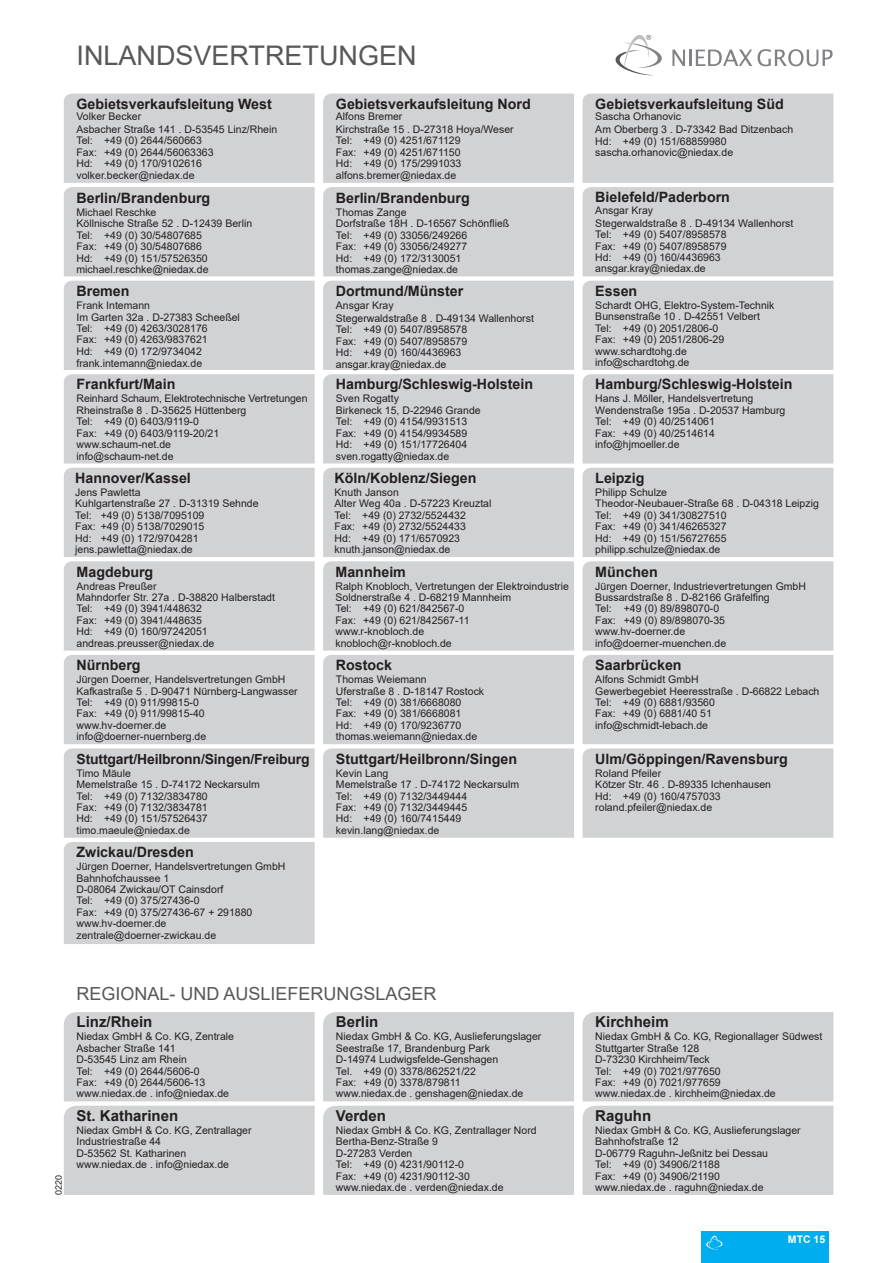
<style>
.page{position:relative;width:893px;height:1263px;background:#fff}
.page>*{position:absolute;margin:0;border:0;box-sizing:border-box;transform-origin:0 0}
.t1{font:27px "Arial";color:#57585a}
.t2{font:18px "Arial";color:#57585a}
.t3{font:700 15px "Arial";color:#231f20}
.t4{font:700 14.25px "Arial";color:#231f20}
.t5{font:700 13.95px "Arial";letter-spacing:-.01em;color:#231f20}
.t6{font:10.5px/11.4px "Arial";color:#231f20}
.t7{font:700 10.5px "Arial";color:#fff}
.t8{font:9px "Arial";color:#231f20}
</style>
<div class="page">
<div style="left:323px;top:1012px;width:251px;height:183px;background:#d1d2d4"></div>
<div style="left:583px;top:1012px;width:250px;height:183px;background:#d1d2d4"></div>
<div style="left:64px;top:1012px;width:251px;height:183px;background:#d1d2d4"></div>
<svg style="left:672px;top:50px;width:13px;height:16px"></svg>
<hr style="left:689px;top:50px;width:3px;height:16px;background:#808285">
<svg style="left:696px;top:49px;width:137px;height:17px"></svg>
<svg style="left:615px;top:35px;width:47px;height:40px"></svg>
<div style="left:583px;top:94px;width:250px;height:744px;background:#d1d2d4"></div>
<div style="left:323px;top:94px;width:251px;height:744px;background:#d1d2d4"></div>
<div style="left:64px;top:94px;width:251px;height:850px;background:#d1d2d4"></div>
<div style="left:702px;top:1231px;width:127px;height:32px;background:#00aeef"></div>
<svg style="left:706px;top:1235px;width:17px;height:15px"></svg>
<h1 class="t1" style="left:77px;top:37px;width:342px">INLANDSVERTRETUNGEN</h1>
<h3 class="t4" style="left:77px;top:93px;width:197px">Gebietsverkaufsleitung West</h3>
<p class="t6" style="left:77px;top:110px;width:202px;line-height:13px">Volker Becker<br>Asbacher Straße 141 . D-53545 Linz/Rhein</p>
<p class="t6" style="left:77px;top:135px;width:139px">Tel: +49 (0) 2644/560663<br>Fax: +49 (0) 2644/56063363<br>Hd: +49 (0) 170/9102616 volker.becker@niedax.de</p>
<h3 class="t4" style="left:77px;top:188px;width:135px">Berlin/Brandenburg</h3>
<p class="t6" style="left:77px;top:206px;width:177px">Michael Reschke<br>Köllnische Straße 52 . D-12439 Berlin<br>Tel: +49 (0) 30/54807685<br>Fax: +49 (0) 30/54807686<br>Hd: +49 (0) 151/57526350 michael.reschke@niedax.de</p>
<h3 class="t4" style="left:77px;top:281px;width:55px">Bremen</h3>
<p class="t6" style="left:77px;top:300px;width:165px">Frank Intemann<br>Im Garten 32a . D-27383 Scheeßel<br>Tel: +49 (0) 4263/3028176<br>Fax: +49 (0) 4263/9837621<br>Hd: +49 (0) 172/9734042 frank.intemann@niedax.de</p>
<h3 class="t4" style="left:77px;top:374px;width:100px">Frankfurt/Main</h3>
<p class="t6" style="left:77px;top:393px;width:232px">Reinhard Schaum, Elektrotechnische Vertretungen<br>Rheinstraße 8 . D-35625 Hüttenberg<br>Tel: +49 (0) 6403/9119-0<br>Fax: +49 (0) 6403/9119-20/21 www.schaum-net.de<br>info@schaum-net.de</p>
<h3 class="t4" style="left:75px;top:468px;width:117px">Hannover/Kassel</h3>
<p class="t6" style="left:75px;top:487px;width:185px">Jens Pawletta<br>Kuhlgartenstraße 27 . D-31319 Sehnde<br>Tel: +49 (0) 5138/7095109<br>Fax: +49 (0) 5138/7029015<br>Hd: +49 (0) 172/9704281 jens.pawletta@niedax.de</p>
<h3 class="t4" style="left:77px;top:561px;width:78px">Magdeburg</h3>
<p class="t6" style="left:77px;top:580px;width:200px">Andreas Preußer<br>Mahndorfer Str. 27a . D-38820 Halberstadt<br>Tel: +49 (0) 3941/448632<br>Fax: +49 (0) 3941/448635<br>Hd: +49 (0) 160/97242051 andreas.preusser@niedax.de</p>
<h3 class="t4" style="left:77px;top:655px;width:66px">Nürnberg</h3>
<p class="t6" style="left:77px;top:674px;width:223px">Jürgen Doerner, Handelsvertretungen GmbH<br>Kafkastraße 5 . D-90471 Nürnberg-Langwasser<br>Tel: +49 (0) 911/99815-0<br>Fax: +49 (0) 911/99815-40<br>www.hv-doerner.de info@doerner-nuernberg.de</p>
<h3 class="t5" style="left:77px;top:749px;width:235px">Stuttgart/Heilbronn/Singen/Freiburg</h3>
<p class="t6" style="left:77px;top:767px;width:185px">Timo Mäule<br>Memelstraße 15 . D-74172 Neckarsulm<br>Tel: +49 (0) 7132/3834780<br>Fax: +49 (0) 7132/3834781<br>Hd: +49 (0) 151/57526437 timo.maeule@niedax.de</p>
<h3 class="t4" style="left:77px;top:842px;width:119px">Zwickau/Dresden</h3>
<p class="t6" style="left:77px;top:861px;width:210px">Jürgen Doerner, Handelsvertretungen GmbH<br>Bahnhofchaussee 1<br>D-08064 Zwickau/OT Cainsdorf<br>Tel: +49 (0) 375/27436-0<br>Fax: +49 (0) 375/27436-67 + 291880 www.hv-doerner.de zentrale@doerner-zwickau.de</p>
<h3 class="t4" style="left:336px;top:93px;width:196px">Gebietsverkaufsleitung Nord</h3>
<p class="t6" style="left:336px;top:110px;width:179px;line-height:13px">Alfons Bremer<br>Kirchstraße 15 . D-27318 Hoya/Weser</p>
<p class="t6" style="left:336px;top:135px;width:127px;text-align:justify">Tel: +49 (0) 4251/671129<br>Fax: +49 (0) 4251/671150<br>Hd: +49 (0) 175/2991033 alfons.bremer@niedax.de</p>
<h3 class="t4" style="left:336px;top:188px;width:135px">Berlin/Brandenburg</h3>
<p class="t6" style="left:336px;top:206px;width:175px">Thomas Zange<br>Dorfstraße 18H . D-16567 Schönfließ<br>Tel: +49 (0) 33056/249266<br>Fax: +49 (0) 33056/249277<br>Hd: +49 (0) 172/3130051 thomas.zange@niedax.de</p>
<h3 class="t4" style="left:336px;top:281px;width:129px">Dortmund/Münster</h3>
<p class="t6" style="left:336px;top:299px;width:200px;line-height:13px">Ansgar Kray<br>Stegerwaldstraße 8 . D-49134 Wallenhorst</p>
<p class="t6" style="left:336px;top:324px;width:133px">Tel: +49 (0) 5407/8958578<br>Fax: +49 (0) 5407/8958579<br>Hd: +49 (0) 160/4436963 ansgar.kray@niedax.de</p>
<h3 class="t4" style="left:336px;top:374px;width:199px">Hamburg/Schleswig-Holstein</h3>
<p class="t6" style="left:336px;top:393px;width:146px">Sven Rogatty<br>Birkeneck 15, D-22946 Grande<br>Tel: +49 (0) 4154/9931513<br>Fax: +49 (0) 4154/9934589<br>Hd: +49 (0) 151/17726404 sven.rogatty@niedax.de</p>
<h3 class="t4" style="left:335px;top:468px;width:143px">Köln/Koblenz/Siegen</h3>
<p class="t6" style="left:335px;top:487px;width:158px">Knuth Janson<br>Alter Weg 40a . D-57223 Kreuztal<br>Tel: +49 (0) 2732/5524432<br>Fax: +49 (0) 2732/5524433<br>Hd: +49 (0) 171/6570923 knuth.janson@niedax.de</p>
<h3 class="t4" style="left:335px;top:561px;width:72px">Mannheim</h3>
<p class="t6" style="left:335px;top:580px;width:235px">Ralph Knobloch, Vertretungen der Elektroindustrie<br>Soldnerstraße 4 . D-68219 Mannheim<br>Tel: +49 (0) 621/842567-0<br>Fax: +49 (0) 621/842567-11<br>www.r-knobloch.de<br>knobloch@r-knobloch.de</p>
<h3 class="t4" style="left:336px;top:655px;width:58px">Rostock</h3>
<p class="t6" style="left:336px;top:674px;width:150px">Thomas Weiemann<br>Uferstraße 8 . D-18147 Rostock<br>Tel: +49 (0) 381/6668080<br>Fax: +49 (0) 381/6668081<br>Hd: +49 (0) 170/9236770 thomas.weiemann@niedax.de</p>
<h3 class="t4" style="left:336px;top:748px;width:183px">Stuttgart/Heilbronn/Singen</h3>
<p class="t6" style="left:336px;top:767px;width:185px">Kevin Lang<br>Memelstraße 17 . D-74172 Neckarsulm<br>Tel: +49 (0) 7132/3449444<br>Fax: +49 (0) 7132/3449445<br>Hd: +49 (0) 160/7415449 kevin.lang@niedax.de</p>
<p class="t8" style="left:52px;top:1195px;width:22px;rotate:-90deg">0220</p>
<h2 class="t2" style="left:77px;top:981px;width:362px">REGIONAL- UND AUSLIEFERUNGSLAGER</h2>
<h3 class="t3" style="left:77px;top:1011px;width:77px">Linz/Rhein</h3>
<p class="t6" style="left:77px;top:1031px;width:159px">Niedax GmbH &amp; Co. KG, Zentrale<br>Asbacher Straße 141<br>D-53545 Linz am Rhein<br>Tel: +49 (0) 2644/5606-0<br>Fax: +49 (0) 2644/5606-13 www.niedax.de . info@niedax.de</p>
<h3 class="t3" style="left:77px;top:1105px;width:103px">St. Katharinen</h3>
<p class="t6" style="left:77px;top:1124px;width:177px">Niedax GmbH &amp; Co. KG, Zentrallager<br>Industriestraße 44<br>D-53562 St. Katharinen www.niedax.de . info@niedax.de</p>
<h3 class="t3" style="left:336px;top:1011px;width:44px">Berlin</h3>
<p class="t6" style="left:336px;top:1031px;width:207px">Niedax GmbH &amp; Co. KG, Auslieferungslager Seestraße 17, Brandenburg Park<br>D-14974 Ludwigsfelde-Genshagen<br>Tel. +49 (0) 3378/862521/22<br>Fax: +49 (0) 3378/879811<br>www.niedax.de . genshagen@niedax.de</p>
<h3 class="t3" style="left:336px;top:1105px;width:52px">Verden</h3>
<p class="t6" style="left:336px;top:1124px;width:202px">Niedax GmbH &amp; Co. KG, Zentrallager Nord<br>Bertha-Benz-Straße 9<br>D-27283 Verden<br>Tel: +49 (0) 4231/90112-0<br>Fax: +49 (0) 4231/90112-30 www.niedax.de . verden@niedax.de</p>
<h3 class="t4" style="left:595px;top:94px;width:190px">Gebietsverkaufsleitung Süd</h3>
<p class="t6" style="left:595px;top:110px;width:199px;line-height:13px">Sascha Orhanovic<br>Am Oberberg 3 . D-73342 Bad Ditzenbach</p>
<p class="t6" style="left:595px;top:135px;width:139px">Hd: +49 (0) 151/68859980 sascha.orhanovic@niedax.de</p>
<h3 class="t4" style="left:595px;top:187px;width:136px">Bielefeld/Paderborn</h3>
<p class="t6" style="left:595px;top:203px;width:200px;line-height:13px">Ansgar Kray<br>Stegerwaldstraße 8 . D-49134 Wallenhorst</p>
<p class="t6" style="left:595px;top:229px;width:133px">Tel: +49 (0) 5407/8958578<br>Fax: +49 (0) 5407/8958579<br>Hd: +49 (0) 160/4436963 ansgar.kray@niedax.de</p>
<h3 class="t4" style="left:595px;top:281px;width:43px">Essen</h3>
<p class="t6" style="left:595px;top:299px;width:181px">Schardt OHG, Elektro-System-Technik<br>Bunsenstraße 10 . D-42551 Velbert<br>Tel: +49 (0) 2051/2806-0<br>Fax: +49 (0) 2051/2806-29 www.schardtohg.de info@schardtohg.de</p>
<h3 class="t4" style="left:595px;top:374px;width:199px">Hamburg/Schleswig-Holstein</h3>
<p class="t6" style="left:595px;top:393px;width:192px">Hans J. Möller, Handelsvertretung<br>Wendenstraße 195a . D-20537 Hamburg<br>Tel: +49 (0) 40/2514061<br>Fax: +49 (0) 40/2514614 info@hjmoeller.de</p>
<h3 class="t4" style="left:595px;top:468px;width:51px">Leipzig</h3>
<p class="t6" style="left:595px;top:487px;width:225px">Philipp Schulze<br>Theodor-Neubauer-Straße 68 . D-04318 Leipzig<br>Tel: +49 (0) 341/30827510<br>Fax: +49 (0) 341/46265327<br>Hd: +49 (0) 151/56727655 philipp.schulze@niedax.de</p>
<h3 class="t4" style="left:595px;top:561px;width:64px">München</h3>
<p class="t6" style="left:595px;top:580px;width:212px">Jürgen Doerner, Industrievertretungen GmbH<br>Bussardstraße 8 . D-82166 Gräfelfing<br>Tel: +49 (0) 89/898070-0<br>Fax: +49 (0) 89/898070-35 www.hv-doerner.de info@doerner-muenchen.de</p>
<h3 class="t4" style="left:595px;top:655px;width:88px">Saarbrücken</h3>
<p class="t6" style="left:595px;top:674px;width:226px">Alfons Schmidt GmbH<br>Gewerbegebiet Heeresstraße . D-66822 Lebach<br>Tel: +49 (0) 6881/93560<br>Fax: +49 (0) 6881/40 51 info@schmidt-lebach.de</p>
<h3 class="t4" style="left:595px;top:748px;width:194px">Ulm/Göppingen/Ravensburg</h3>
<p class="t6" style="left:595px;top:767px;width:177px">Roland Pfeiler<br>Kötzer Str. 46 . D-89335 Ichenhausen<br>Hd: +49 (0) 160/4757033 roland.pfeiler@niedax.de</p>
<h3 class="t3" style="left:595px;top:1011px;width:75px">Kirchheim</h3>
<p class="t6" style="left:595px;top:1031px;width:228px">Niedax GmbH &amp; Co. KG, Regionallager Südwest<br>Stuttgarter Straße 128<br>D-73230 Kirchheim/Teck<br>Tel: +49 (0) 7021/977650<br>Fax: +49 (0) 7021/977659<br>www.niedax.de . kirchheim@niedax.de</p>
<h3 class="t3" style="left:595px;top:1105px;width:57px">Raguhn</h3>
<p class="t6" style="left:595px;top:1124px;width:207px">Niedax GmbH &amp; Co. KG, Auslieferungslager<br>Bahnhofstraße 12<br>D-06779 Raguhn-Jeßnitz bei Dessau<br>Tel: +49 (0) 34906/21188<br>Fax: +49 (0) 34906/21190<br>www.niedax.de . raguhn@niedax.de</p>
<p class="t7" style="left:788px;top:1232px;width:39px">MTC 15</p>
</div>
